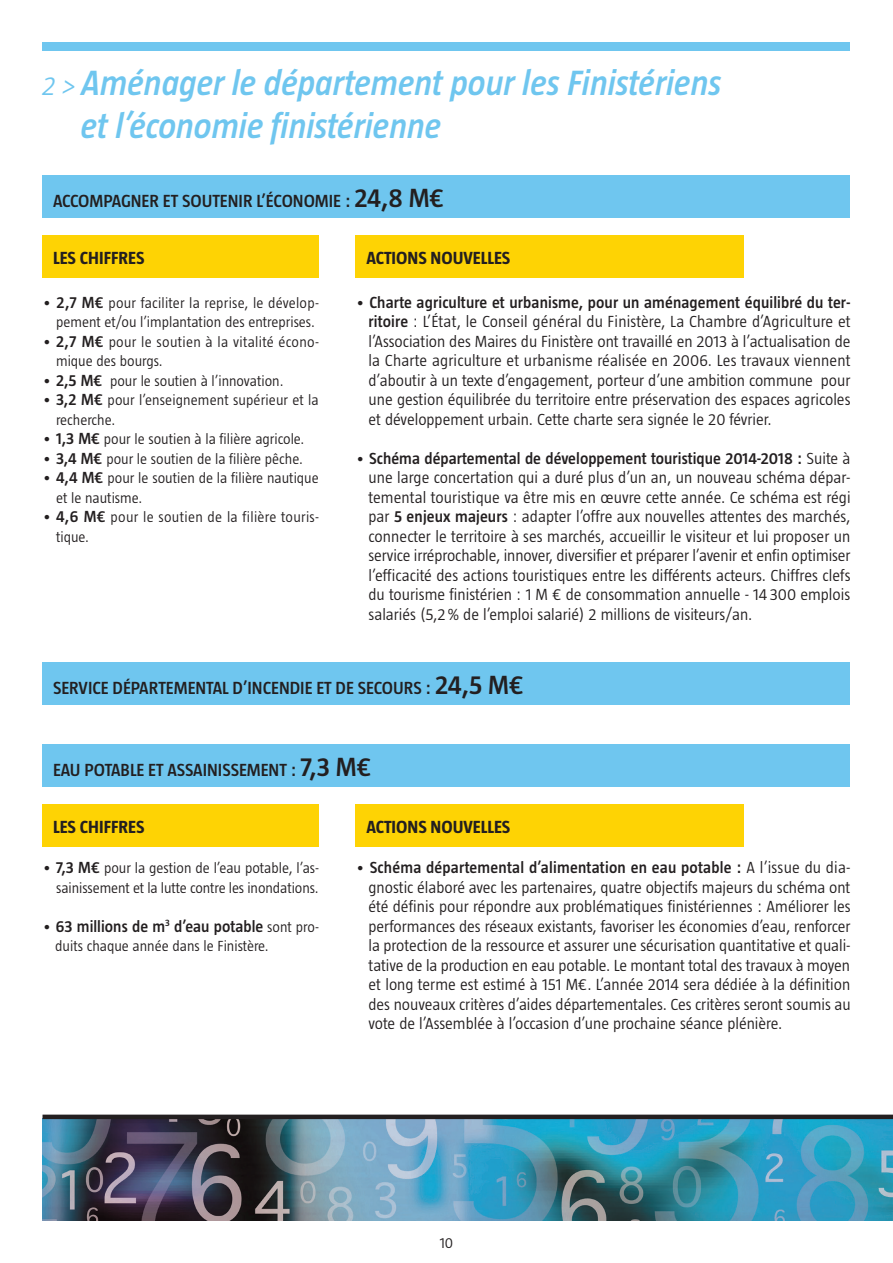
<style>
.page{position:relative;width:893px;height:1263px;background:#fff}
.page>*{position:absolute;margin:0;border:0;box-sizing:border-box;transform-origin:0 0}
.titres_titre_seconda{font:italic 600 36px "Taz";color:#6fc6ef}
.pavés_pavé_cartouche{font:600 18px "Taz";color:#231f20}
.pavés_pavé_cartouche-2{font:700 18px "Taz";color:#231f20}
.textes_courants_pavé{font:300 16.5px/19.5px "Taz";color:#231f20;text-align:justify}
.textes_courants_pavé-2{font:600 16.5px "Taz";color:#231f20}
.textes_courants_pavé-3{font:300 15px/19.5px "Taz";color:#231f20;text-align:right}
.textes_courants_pavé-4{font:300 15px/19.5px "Taz";letter-spacing:.02em;color:#231f20}
.s1{font-weight:300;font-size:27px}
.s2{font-size:27px}
.s3{font-size:16.5px}
.s4{font-weight:600;font-size:16.5px}
.s5{font-weight:600}
.s6{font-weight:300}
.s7{font-weight:300;font-size:15px}
</style>
<div class="page">
<div style="left:43px;top:43px;width:807px;height:8px;background:#6fc6ef"></div>
<div style="left:356px;top:236px;width:388px;height:42px;background:#fed304"></div>
<div style="left:43px;top:175px;width:807px;height:42px;background:#6fc6ef"></div>
<div style="left:43px;top:236px;width:276px;height:42px;background:#fed304"></div>
<div style="left:356px;top:804px;width:388px;height:43px;background:#fed304"></div>
<div style="left:43px;top:744px;width:807px;height:42px;background:#6fc6ef"></div>
<div style="left:43px;top:804px;width:276px;height:43px;background:#fed304"></div>
<img style="left:43px;top:1119px;width:850px;height:101px">
<div style="left:43px;top:1114px;width:850px;height:5px;background:#231f20"></div>
<div style="left:43px;top:662px;width:807px;height:42px;background:#6fc6ef"></div>
<p class="titres_titre_seconda" style="left:43px;top:62px;width:681px"><span class="s1">2 &gt;</span> Aménager le département pour les Finistériens</p>
<p class="titres_titre_seconda" style="left:81px;top:106px;width:362px">et l’économie finistérienne</p>
<p class="pavés_pavé_cartouche" style="left:53px;top:191px;width:393px">ACCOMPAGNER ET SOUTENIR L’ÉCONOMIE : <span class="s2">24,8 M€</span></p>
<p class="pavés_pavé_cartouche-2" style="left:53px;top:248px;width:93px">LES CHIFFRES</p>
<p class="textes_courants_pavé-3" style="left:43px;top:293px;width:278px"><span class="s3">•</span> <span class="s4">2,7 M€</span> pour faciliter la reprise, le dévelop&shy;pement et/ou l’implantation des entreprises.</p>
<p class="textes_courants_pavé-4" style="left:56px;top:332px;width:264px;text-indent:-14px"><span class="s3">•</span> <span class="s4">2,7 M€</span> pour le soutien à la vitalité écono&shy;mique des bourgs.</p>
<p class="textes_courants_pavé-3" style="left:43px;top:371px;width:243px"><span class="s3">•</span> <span class="s4">2,5 M€</span> pour le soutien à l’innovation.</p>
<p class="textes_courants_pavé-3" style="left:56px;top:390px;width:264px;text-align:left;text-indent:-14px"><span class="s3">•</span> <span class="s4">3,2 M€</span> pour l’enseignement supérieur et la recherche.</p>
<p class="textes_courants_pavé-3" style="left:43px;top:429px;width:263px"><span class="s3">•</span> <span class="s4">1,3 M€</span> pour le soutien à la filière agricole.</p>
<p class="textes_courants_pavé-3" style="left:43px;top:449px;width:262px"><span class="s3">•</span> <span class="s4">3,4 M€</span> pour le soutien de la filière pêche.</p>
<p class="textes_courants_pavé-3" style="left:56px;top:468px;width:264px;text-align:left;text-indent:-14px"><span class="s3">•</span> <span class="s4">4,4 M€</span> pour le soutien de la filière nautique et le nautisme.</p>
<p class="textes_courants_pavé-4" style="left:56px;top:507px;width:264px;text-indent:-14px"><span class="s3">•</span> <span class="s4">4,6 M€</span> pour le soutien de la filière touris&shy;tique.</p>
<p class="pavés_pavé_cartouche-2" style="left:366px;top:248px;width:145px">ACTIONS NOUVELLES</p>
<p class="textes_courants_pavé" style="left:369px;top:292px;width:484px;text-indent:-13px">• <span class="s5">Charte agriculture et urbanisme, pour un aménagement équilibré du ter&shy;ritoire</span> : L’État, le Conseil général du Finistère, La Chambre d’Agriculture et l’Association des Maires du Finistère ont travaillé en 2013 à l’actualisation de la Charte agriculture et urbanisme réalisée en 2006. Les travaux viennent d’aboutir à un texte d’engagement, porteur d’une ambition commune pour une gestion équilibrée du territoire entre préservation des espaces agricoles et développement urbain. Cette charte sera signée le 20 février.</p>
<p class="textes_courants_pavé" style="left:369px;top:448px;width:484px;text-indent:-13px">• <span class="s5">Schéma départemental de développement touristique 2014-2018 :</span> Suite à une large concertation qui a duré plus d’un an, un nouveau schéma dépar&shy;temental touristique va être mis en œuvre cette année. Ce schéma est régi par <span class="s5">5 enjeux majeurs</span> : adapter l’offre aux nouvelles attentes des marchés, connecter le territoire à ses marchés, accueillir le visiteur et lui proposer un service irréprochable, innover, diversifier et préparer l’avenir et enfin optimiser l’efficacité des actions touristiques entre les différents acteurs. Chiffres clefs du tourisme finistérien : 1 M € de consommation annuelle - 14 300 emplois salariés (5,2% de l’emploi salarié) 2 millions de visiteurs/an.</p>
<p class="pavés_pavé_cartouche" style="left:53px;top:678px;width:472px">SERVICE DÉPARTEMENTAL D’INCENDIE ET DE SECOURS : <span class="s2">24,5 M€</span></p>
<p class="pavés_pavé_cartouche" style="left:53px;top:760px;width:320px">EAU POTABLE ET ASSAINISSEMENT : <span class="s2">7,3 M€</span></p>
<p class="pavés_pavé_cartouche-2" style="left:53px;top:817px;width:93px">LES CHIFFRES</p>
<p class="textes_courants_pavé-3" style="left:43px;top:858px;width:278px"><span class="s3">•</span> <span class="s4">7,3 M€</span> pour la gestion de l’eau potable, l’as&shy;sainissement et la lutte contre les inondations.</p>
<p class="textes_courants_pavé-2" style="left:43px;top:917px;width:278px"><span class="s6">•</span> 63 millions de m<sup>3</sup> d’eau potable <span class="s7">sont pro-</span></p>
<p class="textes_courants_pavé-3" style="left:55px;top:936px;width:215px">duits chaque année dans le Finistère.</p>
<p class="pavés_pavé_cartouche-2" style="left:366px;top:817px;width:145px">ACTIONS NOUVELLES</p>
<p class="textes_courants_pavé" style="left:369px;top:857px;width:484px;text-indent:-13px">• <span class="s5">Schéma départemental d’alimentation en eau potable :</span> A l’issue du dia&shy;gnostic élaboré avec les partenaires, quatre objectifs majeurs du schéma ont été définis pour répondre aux problématiques finistériennes : Améliorer les performances des réseaux existants, favoriser les économies d’eau, renforcer la protection de la ressource et assurer une sécurisation quantitative et quali&shy;tative de la production en eau potable. Le montant total des travaux à moyen et long terme est estimé à 151 M€. L’année 2014 sera dédiée à la définition des nouveaux critères d’aides départementales. Ces critères seront soumis au vote de l’Assemblée à l’occasion d’une prochaine séance plénière.</p>
<p class="textes_courants_pavé-3" style="left:440px;top:1233px;width:15px">10</p>
</div>
